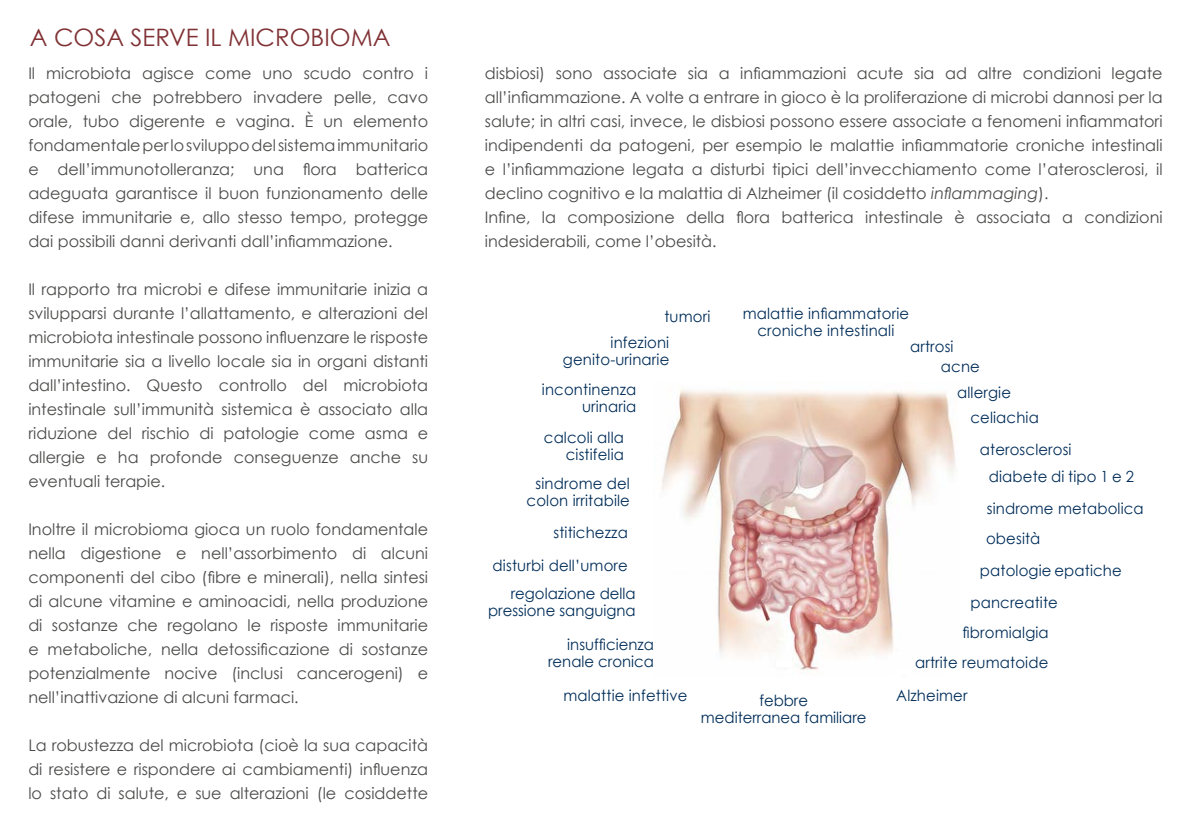
<style>
.page{position:relative;width:1191px;height:840px;background:#fff}
.page>*{position:absolute;margin:0;border:0;box-sizing:border-box;transform-origin:0 0}
.t1{font:24px "Century Gothic";color:#803134}
.t2{font:16px/24px "Century Gothic";color:#4a4a49;text-align:justify}
.t3{font:15.4px/17px "Century Gothic";letter-spacing:.01em;color:#002d59;text-align:right}
.s1{font-style:italic}
</style>
<div class="page">
<img style="left:661px;top:389px;width:294px;height:283px">
<h1 class="t1" style="left:30px;top:23px;width:362px">A COSA SERVE IL MICROBIOMA</h1>
<p class="t2" style="left:28px;top:61px;width:401px">Il microbiota agisce come uno scudo contro i patogeni che potrebbero invadere pelle, cavo orale, tubo digerente e vagina. È un elemento fondamentale per lo sviluppo del sistema immunitario e dell’immunotolleranza; una flora batterica adeguata garantisce il buon funzionamento delle difese immunitarie e, allo stesso tempo, protegge dai possibili danni derivanti dall’infiammazione.</p>
<p class="t2" style="left:28px;top:277px;width:401px">Il rapporto tra microbi e difese immunitarie inizia a svilupparsi durante l’allattamento, e alterazioni del microbiota intestinale possono influenzare le risposte immunitarie sia a livello locale sia in organi distanti dall’intestino. Questo controllo del microbiota intestinale sull’immunità sistemica è associato alla riduzione del rischio di patologie come asma e allergie e ha profonde conseguenze anche su eventuali terapie.</p>
<p class="t2" style="left:28px;top:517px;width:401px">Inoltre il microbioma gioca un ruolo fondamentale nella digestione e nell’assorbimento di alcuni componenti del cibo (fibre e minerali), nella sintesi di alcune vitamine e aminoacidi, nella produzione di sostanze che regolano le risposte immunitarie e metaboliche, nella detossificazione di sostanze potenzialmente nocive (inclusi cancerogeni) e nell’inattivazione di alcuni farmaci.</p>
<p class="t2" style="left:28px;top:733px;width:401px">La robustezza del microbiota (cioè la sua capacità di resistere e rispondere ai cambiamenti) influenza lo stato di salute, e sue alterazioni (le cosiddette</p>
<p class="t2" style="left:485px;top:61px;width:679px;text-align:left">disbiosi) sono associate sia a infiammazioni acute sia ad altre condizioni legate all’infiammazione. A volte a entrare in gioco è la proliferazione di microbi dannosi per la salute; in altri casi, invece, le disbiosi possono essere associate a fenomeni infiammatori indipendenti da patogeni, per esempio le malattie infiammatorie croniche intestinali e l’infiammazione legata a disturbi tipici dell’invecchiamento come l’aterosclerosi, il declino cognitivo e la malattia di Alzheimer (il cosiddetto <span class="s1">inflammaging</span>).<br>Infine, la composizione della flora batterica intestinale è associata a condizioni indesiderabili, come l’obesità.</p>
<p class="t3" style="left:664px;top:307px;width:47px">tumori</p>
<p class="t3" style="left:563px;top:334px;width:108px">infezioni genito-urinarie</p>
<p class="t3" style="left:542px;top:380px;width:96px">incontinenza urinaria</p>
<p class="t3" style="left:544px;top:428px;width:82px">calcoli alla cistifelia</p>
<p class="t3" style="left:526px;top:474px;width:105px;text-align:center">sindrome del colon irritabile</p>
<p class="t3" style="left:553px;top:524px;width:76px">stitichezza</p>
<p class="t3" style="left:492px;top:556px;width:137px">disturbi dell’umore</p>
<p class="t3" style="left:488px;top:584px;width:149px">regolazione della pressione sanguigna</p>
<p class="t3" style="left:548px;top:635px;width:107px">insufficienza renale cronica</p>
<p class="t3" style="left:742px;top:304px;width:168px;text-align:center">malattie infiammatorie croniche intestinali</p>
<p class="t3" style="left:910px;top:338px;width:45px">artrosi</p>
<p class="t3" style="left:941px;top:357px;width:40px">acne</p>
<p class="t3" style="left:970px;top:380px;width:70px;line-height:25px;text-align:left;text-indent:-13px">allergie celiachia</p>
<p class="t3" style="left:980px;top:440px;width:93px">aterosclerosi</p>
<p class="t3" style="left:988px;top:468px;width:146px">diabete di tipo 1 e 2</p>
<p class="t3" style="left:986px;top:499px;width:158px">sindrome metabolica</p>
<p class="t3" style="left:980px;top:522px;width:143px;line-height:32.2px;text-align:left;text-indent:6px">obesità<br>patologie epatiche</p>
<p class="t3" style="left:962px;top:586px;width:97px;line-height:30.4px;text-align:center">pancreatite fibromialgia</p>
<p class="t3" style="left:915px;top:653px;width:135px">artrite reumatoide</p>
<p class="t3" style="left:563px;top:686px;width:125px">malattie infettive</p>
<p class="t3" style="left:896px;top:686px;width:73px">Alzheimer</p>
<p class="t3" style="left:701px;top:691px;width:167px;text-align:center">febbre<br>mediterranea familiare</p>
</div>
